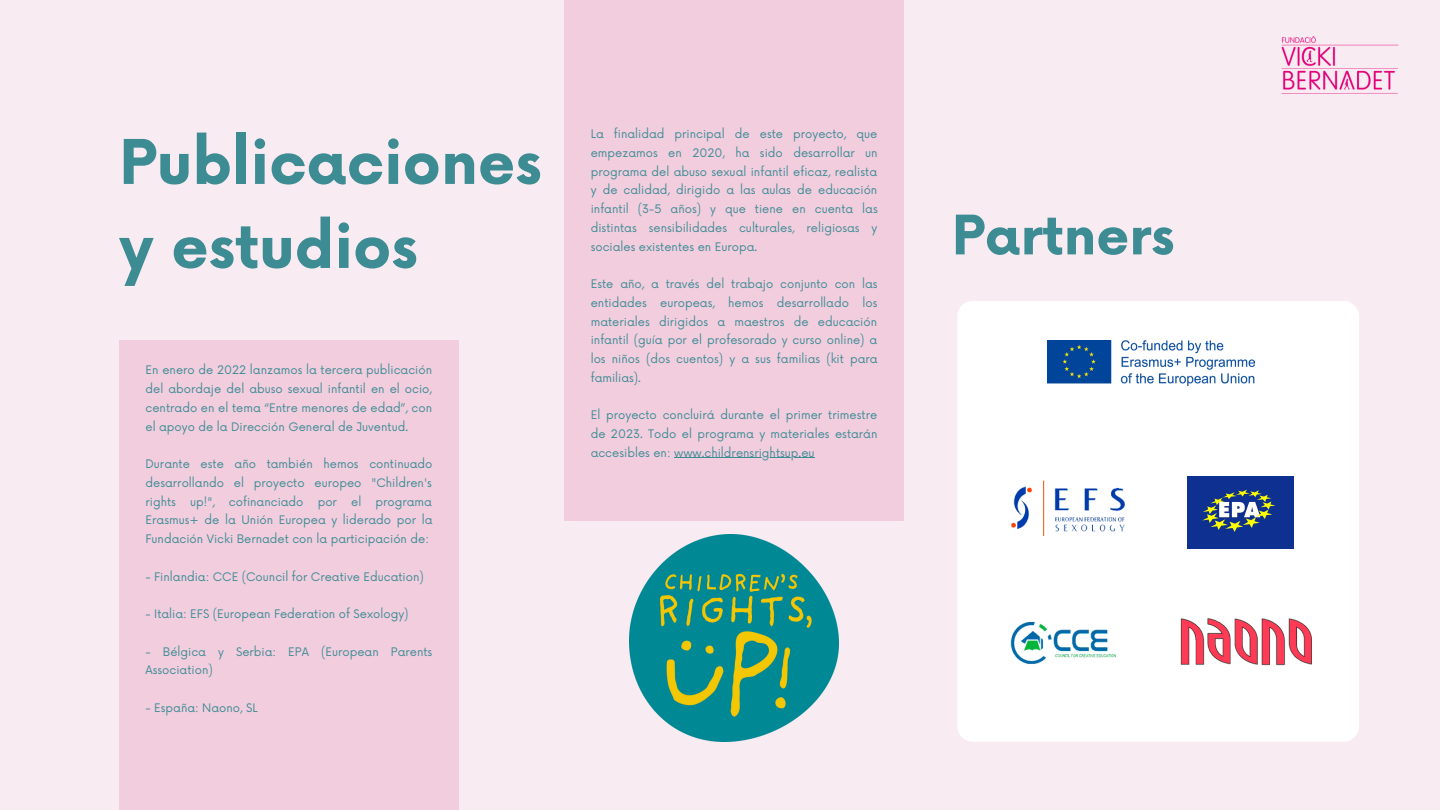
<style>
.page{position:relative;width:1440px;height:810px;background:#f9ebf2}
.page>*{position:absolute;margin:0;border:0;box-sizing:border-box;transform-origin:0 0}
.t1{font:700 60px/84px "Now";color:#3d8c94}
.t2{font:700 53px "Now";color:#3d8c94}
.t3{font:11.5px/18.8px "Now";color:#3d8c94;text-align:justify}
</style>
<div class="page">
<img style="left:1281px;top:36px;width:118px;height:58px">
<div style="left:565px;top:0;width:339px;height:521px;background:#f1cdde"></div>
<div style="left:119px;top:340px;width:340px;height:470px;background:#f1cdde"></div>
<img style="left:630px;top:535px;width:208px;height:207px">
<hr style="left:674px;top:458px;width:141px;height:1px;background:#3d8c94">
<div style="left:957px;top:301px;width:402px;height:441px;background:#fff;border-radius:16px"></div>
<img style="left:1010px;top:622px;width:107px;height:42px">
<img style="left:1188px;top:477px;width:106px;height:72px">
<img style="left:1180px;top:618px;width:132px;height:48px">
<img style="left:1011px;top:480px;width:114px;height:56px">
<img style="left:1047px;top:340px;width:208px;height:45px">
<h1 class="t1" style="left:119px;top:124px;width:424px">Publicaciones y estudios</h1>
<p class="t3" style="left:146px;top:362px;width:288px">En enero de 2022 lanzamos la tercera publicación del abordaje del abuso sexual infantil en el ocio, centrado en el tema “Entre menores de edad”, con el apoyo de la Dirección General de Juventud.</p>
<p class="t3" style="left:146px;top:455px;width:288px">Durante este año también hemos continuado desarrollando el proyecto europeo "Children's rights up!", cofinanciado por el programa Erasmus+ de la Unión Europea y liderado por la Fundación Vicki Bernadet con la participación de:</p>
<p class="t3" style="left:146px;top:568px;width:280px">- Finlandia: CCE (Council for Creative Education)</p>
<p class="t3" style="left:146px;top:605px;width:265px">- Italia: EFS (European Federation of Sexology)</p>
<p class="t3" style="left:146px;top:643px;width:288px">- Bélgica y Serbia: EPA (European Parents<br>Association)</p>
<p class="t3" style="left:146px;top:699px;width:114px">- España: Naono, SL</p>
<p class="t3" style="left:591px;top:125px;width:289px">La finalidad principal de este proyecto, que empezamos en 2020, ha sido desarrollar un programa del abuso sexual infantil eficaz, realista y de calidad, dirigido a las aulas de educación infantil (3-5 años) y que tiene en cuenta las distintas sensibilidades culturales, religiosas y sociales existentes en Europa.</p>
<p class="t3" style="left:591px;top:275px;width:288px">Este año, a través del trabajo conjunto con las entidades europeas, hemos desarrollado los materiales dirigidos a maestros de educación infantil (guía por el profesorado y curso online) a los niños (dos cuentos) y a sus familias (kit para familias).</p>
<p class="t3" style="left:591px;top:406px;width:288px">El proyecto concluirá durante el primer trimestre de 2023. Todo el programa y materiales estarán accesibles en: www.childrensrightsup.eu</p>
<h2 class="t2" style="left:952px;top:207px;width:224px">Partners</h2>
</div>
